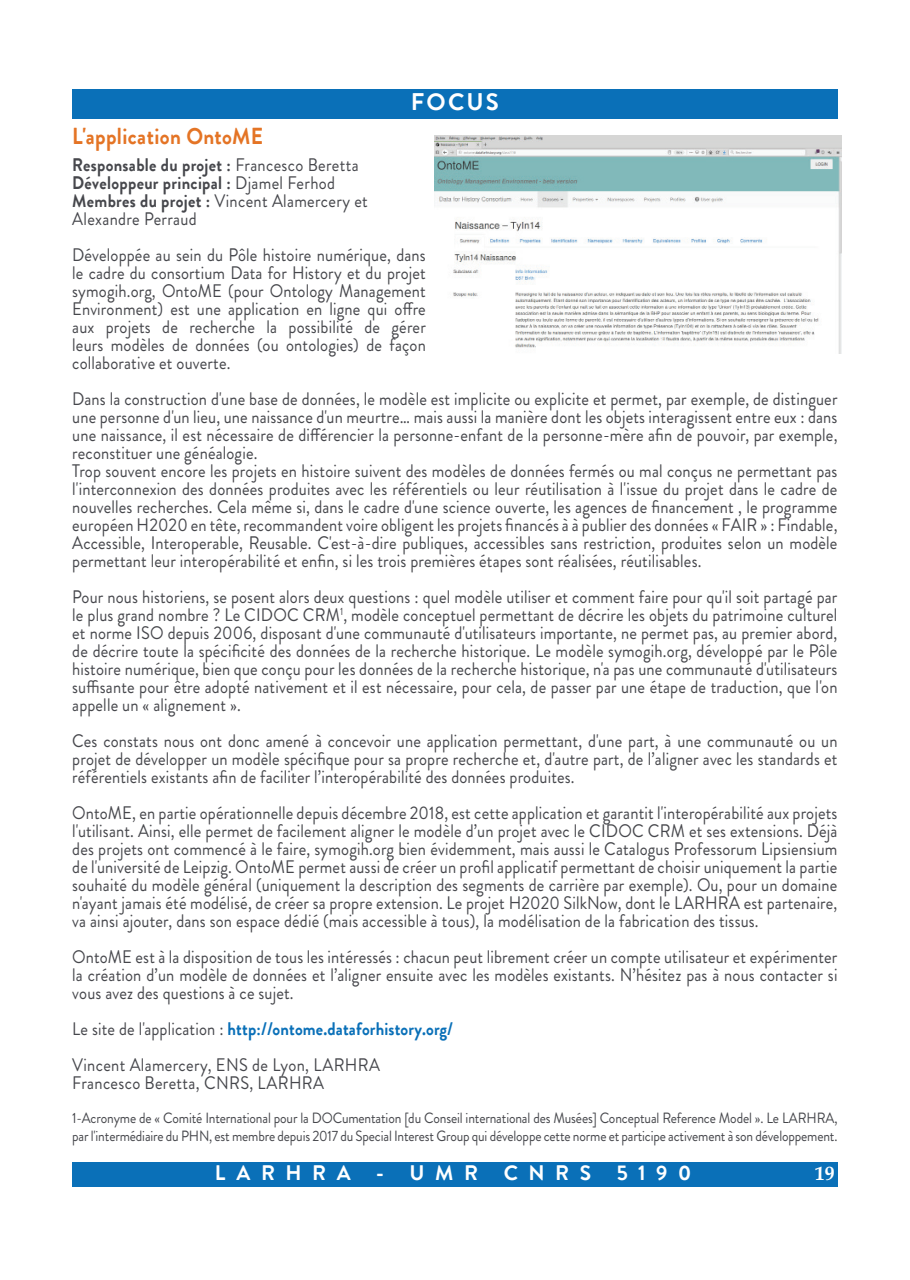
<style>
.page{position:relative;width:910px;height:1280px;background:#fff}
.page>*{position:absolute;margin:0;border:0;box-sizing:border-box;transform-origin:0 0}
.t1{font:700 24px "Brandon Grotesque";letter-spacing:.09em;color:#fff}
.t2{font:700 23.1px "Brandon Grotesque";letter-spacing:.02em;color:#e47425;scale:.91 1}
.t3{font:700 21px "Brandon Grotesque";letter-spacing:.5em;color:#fff}
.t4{font:700 19.5px "Book Antiqua";color:#fff}
.t5{font:18.15px/18px "Brandon Grotesque";letter-spacing:.01em;color:#46474c;text-align:justify;scale:.91 1}
.t6{font:14.85px/18px "Brandon Grotesque";letter-spacing:-.01em;color:#46474c;scale:.91 1}
.s1{font-weight:700}
.s2{font-weight:700;color:#0a70b8}
</style>
<div class="page">
<div style="left:72px;top:89px;width:766px;height:30px;background:#0a70b8"></div>
<div style="left:73px;top:1162px;width:765px;height:24px;background:#0a70b8"></div>
<img style="left:434px;top:135px;width:408px;height:218px">
<h1 class="t1" style="left:411px;top:85px;width:90px">FOCUS</h1>
<p class="t2" style="left:72px;top:119px;width:211px">L'application OntoME</p>
<p class="t5" style="left:72px;top:156px;width:326px;text-align:left"><span class="s1">Responsable du projet :</span> Francesco Beretta <span class="s1">Développeur principal :</span> Djamel Ferhod <span class="s1">Membres du projet :</span> Vincent Alamercery et Alexandre Perraud</p>
<p class="t5" style="left:72px;top:246px;width:390px">Développée au sein du Pôle histoire numérique, dans le cadre du consortium Data for History et du projet symogih.org, OntoME (pour Ontology Management Environment) est une application en ligne qui offre aux projets de recherche la possibilité de gérer leurs modèles de données (ou ontologies) de façon collaborative et ouverte.</p>
<p class="t5" style="left:72px;top:390px;width:842px;text-align:left">Dans la construction d'une base de données, le modèle est implicite ou explicite et permet, par exemple, de distinguer une personne d'un lieu, une naissance d'un meurtre… mais aussi la manière dont les objets interagissent entre eux : dans une naissance, il est nécessaire de différencier la personne-enfant de la personne-mère afin de pouvoir, par exemple, reconstituer une généalogie.<br>Trop souvent encore les projets en histoire suivent des modèles de données fermés ou mal conçus ne permettant pas l'interconnexion des données produites avec les référentiels ou leur réutilisation à l'issue du projet dans le cadre de nouvelles recherches. Cela même si, dans le cadre d'une science ouverte, les agences de financement , le programme européen H2020 en tête, recommandent voire obligent les projets financés à à publier des données « FAIR » : Findable, Accessible, Interoperable, Reusable. C'est-à-dire publiques, accessibles sans restriction, produites selon un modèle permettant leur interopérabilité et enfin, si les trois premières étapes sont réalisées, réutilisables.</p>
<p class="t5" style="left:72px;top:588px;width:842px">Pour nous historiens, se posent alors deux questions : quel modèle utiliser et comment faire pour qu'il soit partagé par le plus grand nombre ? Le CIDOC CRM<sup>1</sup>, modèle conceptuel permettant de décrire les objets du patrimoine culturel et norme ISO depuis 2006, disposant d'une communauté d'utilisateurs importante, ne permet pas, au premier abord, de décrire toute la spécificité des données de la recherche historique. Le modèle symogih.org, développé par le Pôle histoire numérique, bien que conçu pour les données de la recherche historique, n'a pas une communauté d'utilisateurs suffisante pour être adopté nativement et il est nécessaire, pour cela, de passer par une étape de traduction, que l'on appelle un « alignement ».</p>
<p class="t5" style="left:72px;top:732px;width:842px">Ces constats nous ont donc amené à concevoir une application permettant, d'une part, à une communauté ou un projet de développer un modèle spécifique pour sa propre recherche et, d'autre part, de l’aligner avec les standards et référentiels existants afin de faciliter l’interopérabilité des données produites.</p>
<p class="t5" style="left:72px;top:804px;width:842px">OntoME, en partie opérationnelle depuis décembre 2018, est cette application et garantit l'interopérabilité aux projets l'utilisant. Ainsi, elle permet de facilement aligner le modèle d’un projet avec le CIDOC CRM et ses extensions. Déjà des projets ont commencé à le faire, symogih.org bien évidemment, mais aussi le Catalogus Professorum Lipsiensium de l'université de Leipzig. OntoME permet aussi de créer un profil applicatif permettant de choisir uniquement la partie souhaité du modèle général (uniquement la description des segments de carrière par exemple). Ou, pour un domaine n'ayant jamais été modélisé, de créer sa propre extension. Le projet H2020 SilkNow, dont le LARHRA est partenaire, va ainsi ajouter, dans son espace dédié (mais accessible à tous), la modélisation de la fabrication des tissus.</p>
<p class="t5" style="left:72px;top:948px;width:842px">OntoME est à la disposition de tous les intéressés : chacun peut librement créer un compte utilisateur et expérimenter la création d’un modèle de données et l’aligner ensuite avec les modèles existants. N’hésitez pas à nous contacter si vous avez des questions à ce sujet.</p>
<p class="t5" style="left:72px;top:1011px;width:420px;line-height:36px">Le site de l'application : <span class="s2">http://ontome.dataforhistory.org/<br></span>Vincent Alamercery, ENS de Lyon, LARHRA</p>
<p class="t5" style="left:72px;top:1074px;width:278px">Francesco Beretta, CNRS, LARHRA</p>
<p class="t6" style="left:72px;top:1109px;width:842px">1-Acronyme de « Comité International pour la DOCumentation [du Conseil international des Musées] Conceptual Reference Model ». Le LARHRA, par l'intermédiaire du PHN, est membre depuis 2017 du Special Interest Group qui développe cette norme et participe activement à son développement.</p>
<p class="t4" style="left:815px;top:1160px;width:21px">19</p>
<p class="t3" style="left:215px;top:1158px;width:478px">LARHRA - UMR CNRS 5190</p>
</div>
